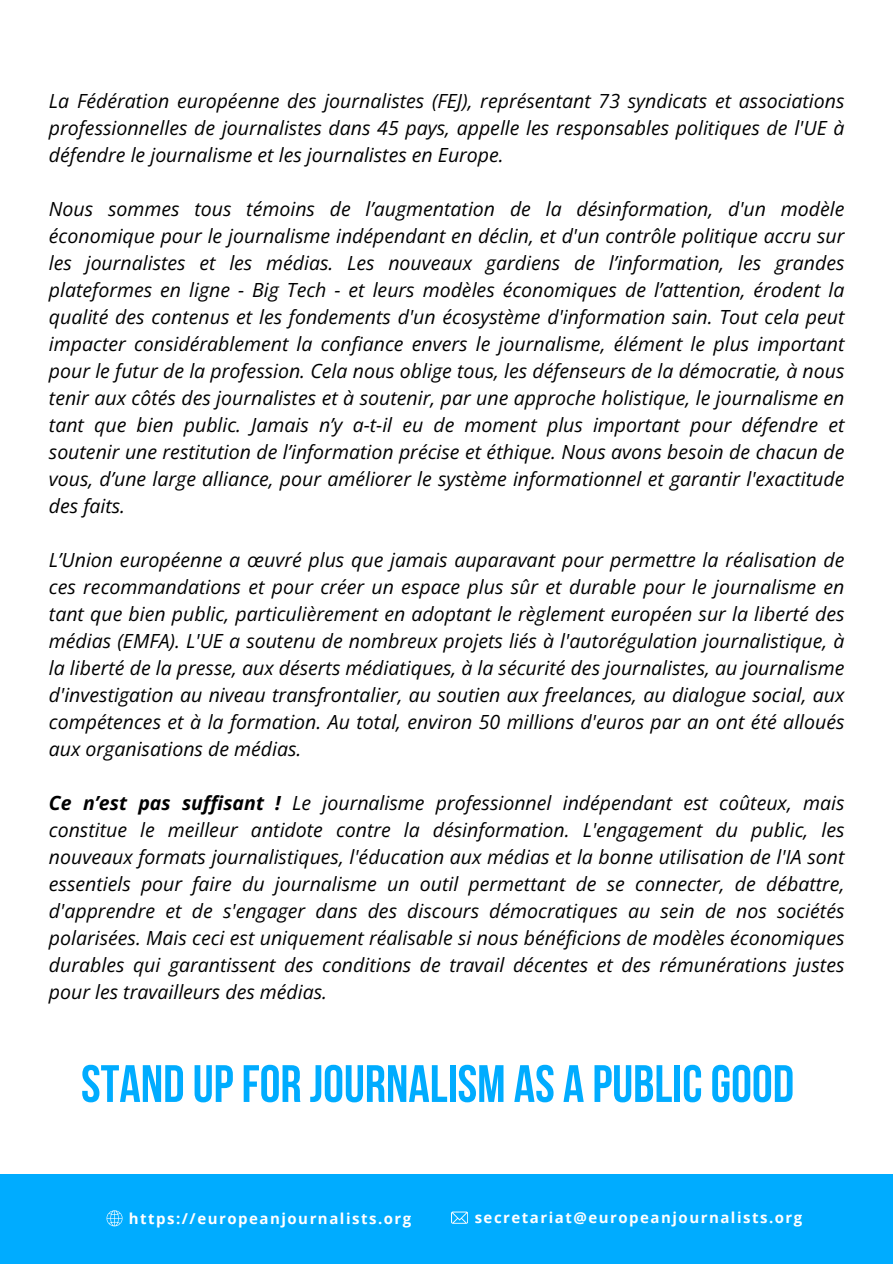
<style>
.page{position:relative;width:893px;height:1264px;background:#fff}
.page>*{position:absolute;margin:0;border:0;box-sizing:border-box;transform-origin:0 0}
.t1{font:700 52.5px "Bebas Neue";color:#00acff}
.t2{font:italic 19.5px/27px "Open Sans";color:#000;text-align:justify}
.t3{font:700 15px "Open Sans";letter-spacing:.1em;color:#fff}
.s1{font-weight:700}
</style>
<div class="page">
<div style="left:0;top:1174px;width:892px;height:89px;background:#00acff"></div>
<svg style="left:451px;top:1211px;width:17px;height:12px"></svg>
<svg style="left:106px;top:1210px;width:17px;height:16px"></svg>
<h2 class="t2" style="left:49px;top:87px;width:797px">La Fédération européenne des journalistes (FEJ), représentant 73 syndicats et associations professionnelles de journalistes dans 45 pays, appelle les responsables politiques de l'UE à défendre le journalisme et les journalistes en Europe.</h2>
<p class="t2" style="left:49px;top:195px;width:797px">Nous sommes tous témoins de l’augmentation de la désinformation, d'un modèle économique pour le journalisme indépendant en déclin, et d'un contrôle politique accru sur les journalistes et les médias. Les nouveaux gardiens de l’information, les grandes plateformes en ligne - Big Tech - et leurs modèles économiques de l’attention, érodent la qualité des contenus et les fondements d'un écosystème d'information sain. Tout cela peut impacter considérablement la confiance envers le journalisme, élément le plus important pour le futur de la profession. Cela nous oblige tous, les défenseurs de la démocratie, à nous tenir aux côtés des journalistes et à soutenir, par une approche holistique, le journalisme en tant que bien public. Jamais n’y a-t-il eu de moment plus important pour défendre et soutenir une restitution de l’information précise et éthique. Nous avons besoin de chacun de vous, d’une large alliance, pour améliorer le système informationnel et garantir l'exactitude des faits.</p>
<p class="t2" style="left:49px;top:546px;width:797px">L’Union européenne a œuvré plus que jamais auparavant pour permettre la réalisation de ces recommandations et pour créer un espace plus sûr et durable pour le journalisme en tant que bien public, particulièrement en adoptant le règlement européen sur la liberté des médias (EMFA). L'UE a soutenu de nombreux projets liés à l'autorégulation journalistique, à la liberté de la presse, aux déserts médiatiques, à la sécurité des journalistes, au journalisme d'investigation au niveau transfrontalier, au soutien aux freelances, au dialogue social, aux compétences et à la formation. Au total, environ 50 millions d'euros par an ont été alloués aux organisations de médias.</p>
<p class="t2" style="left:49px;top:789px;width:797px"><span class="s1">Ce n’est pas suffisant !</span> Le journalisme professionnel indépendant est coûteux, mais constitue le meilleur antidote contre la désinformation. L'engagement du public, les nouveaux formats journalistiques, l'éducation aux médias et la bonne utilisation de l'IA sont essentiels pour faire du journalisme un outil permettant de se connecter, de débattre, d'apprendre et de s'engager dans des discours démocratiques au sein de nos sociétés polarisées. Mais ceci est uniquement réalisable si nous bénéficions de modèles économiques durables qui garantissent des conditions de travail décentes et des rémunérations justes pour les travailleurs des médias.</p>
<h2 class="t1" style="left:81px;top:1062px;width:714px">STAND UPFOR JOURNALISM AS A PUBLICGOOD</h2>
<h2 class="t3" style="left:129px;top:1207px;width:284px">https://europeanjournalists.org</h2>
<h2 class="t3" style="left:474px;top:1207px;width:329px">secretariat@europeanjournalists.org</h2>
</div>
